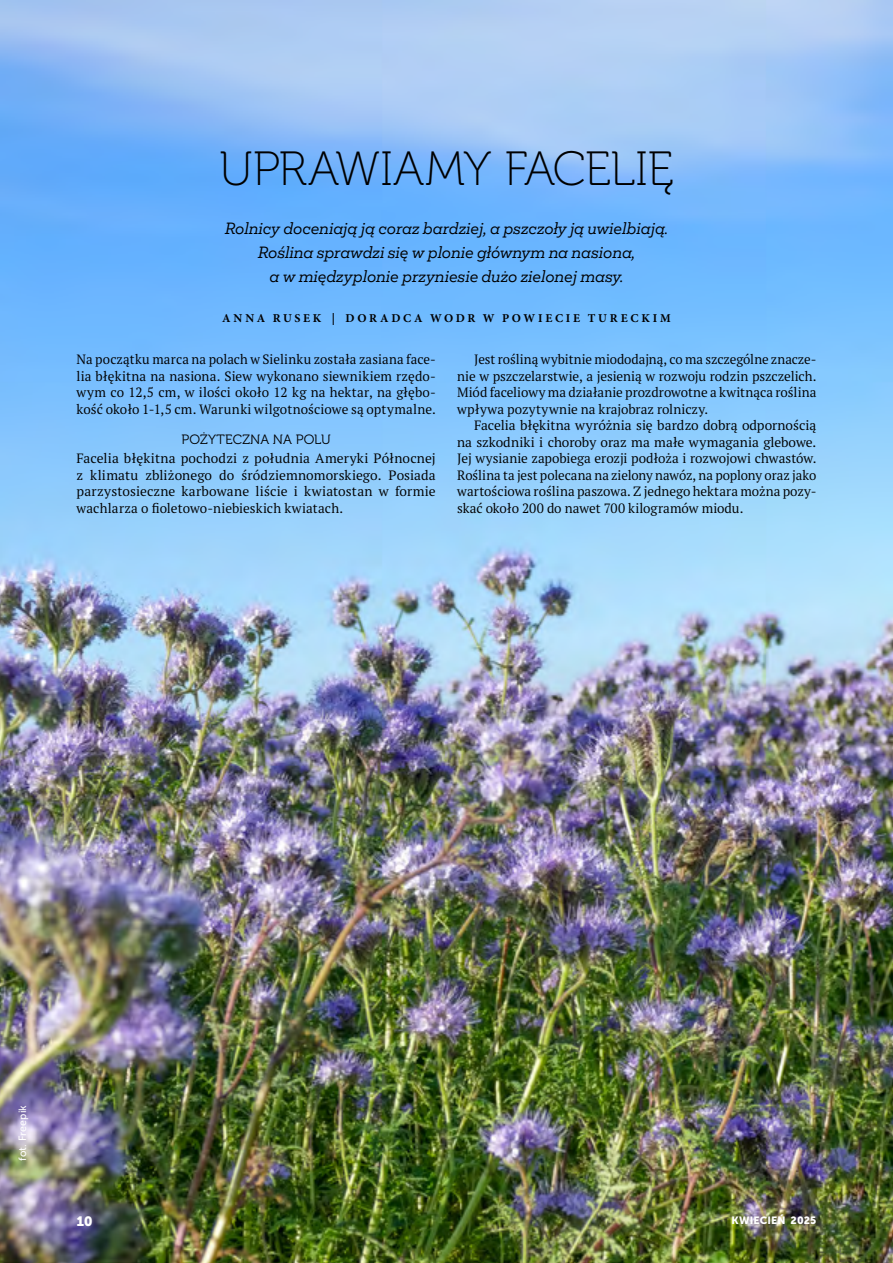
<style>
.page{position:relative;width:893px;height:1263px;background:#fff}
.page>*{position:absolute;margin:0;border:0;box-sizing:border-box;transform-origin:0 0}
.t1{font:48px "Museo 100";letter-spacing:-.015em;color:#000}
.t2{font:italic 15px/24px "Mokoko";color:#000;text-align:center}
.t3{font:13.5px/16.5px "PT Serif Pro";letter-spacing:.005em;color:#000;text-align:justify}
.t4{font:13.5px "Museo 300";letter-spacing:.01em;color:#000}
.t5{font:13.5px "Museo 900";color:#fff}
.t6{font:700 12px "Minion Pro";letter-spacing:.225em;color:#000}
.t7{font:10.5px "Museo Sans 900";letter-spacing:.015em;color:#fff}
.t8{font:10.5px "Museo Sans 500";letter-spacing:.015em;color:#fff}
</style>
<div class="page">
<img style="left:0;top:0;width:893px;height:1263px">
<h1 class="t1" style="left:219px;top:143px;width:456px">UPRAWIAMY FACELIĘ</h1>
<p class="t2" style="left:225px;top:217px;width:445px">Rolnicy doceniają ją coraz bardziej, a pszczoły ją uwielbiają.<br>Roślina sprawdzi się w plonie głównym na nasiona,<br>a w międzyplonie przyniesie dużo zielonej masy.</p>
<p class="t6" style="left:222px;top:310px;width:450px">ANNA RUSEK | DORADCA WODR W POWIECIE TURECKIM</p>
<p class="t3" style="left:77px;top:351px;width:361px">Na początku marca na polach w Sielinku została zasiana face&shy;lia błękitna na nasiona. Siew wykonano siewnikiem rzędo&shy;wym co 12,5 cm, w ilości około 12 kg na hektar, na głębo&shy;kość około 1-1,5 cm. Warunki wilgotnościowe są optymalne.</p>
<p class="t4" style="left:181px;top:432px;width:151px">POŻYTECZNA NA POLU</p>
<p class="t3" style="left:77px;top:450px;width:361px">Facelia błękitna pochodzi z południa Ameryki Północnej z klimatu zbliżonego do śródziemnomorskiego. Posiada parzystosieczne karbowane liście i kwiatostan w formie wachlarza o fioletowo-niebieskich kwiatach.</p>
<p class="t3" style="left:457px;top:351px;width:361px;text-indent:17px">Jest rośliną wybitnie miododajną, co ma szczególne znacze&shy;nie w pszczelarstwie, a jesienią w rozwoju rodzin pszczelich.<br>Miód faceliowy ma działanie prozdrowotne a kwitnąca roślina wpływa pozytywnie na krajobraz rolniczy.</p>
<p class="t3" style="left:457px;top:417px;width:361px;text-indent:17px">Facelia błękitna wyróżnia się bardzo dobrą odpornością na szkodniki i choroby oraz ma małe wymagania glebowe.<br>Jej wysianie zapobiega erozji podłoża i rozwojowi chwastów.<br>Roślina ta jest polecana na zielony nawóz, na poplony oraz jako wartościowa roślina paszowa. Z jednego hektara można pozy&shy;skać około 200 do nawet 700 kilogramów miodu.</p>
<p class="t8" style="left:17px;top:1161px;width:58px;rotate:-90deg">fot. Freepik</p>
<p class="t5" style="left:77px;top:1214px;width:17px">10</p>
<p class="t7" style="left:732px;top:1214px;width:86px">KWIECIEŃ 2025</p>
</div>
